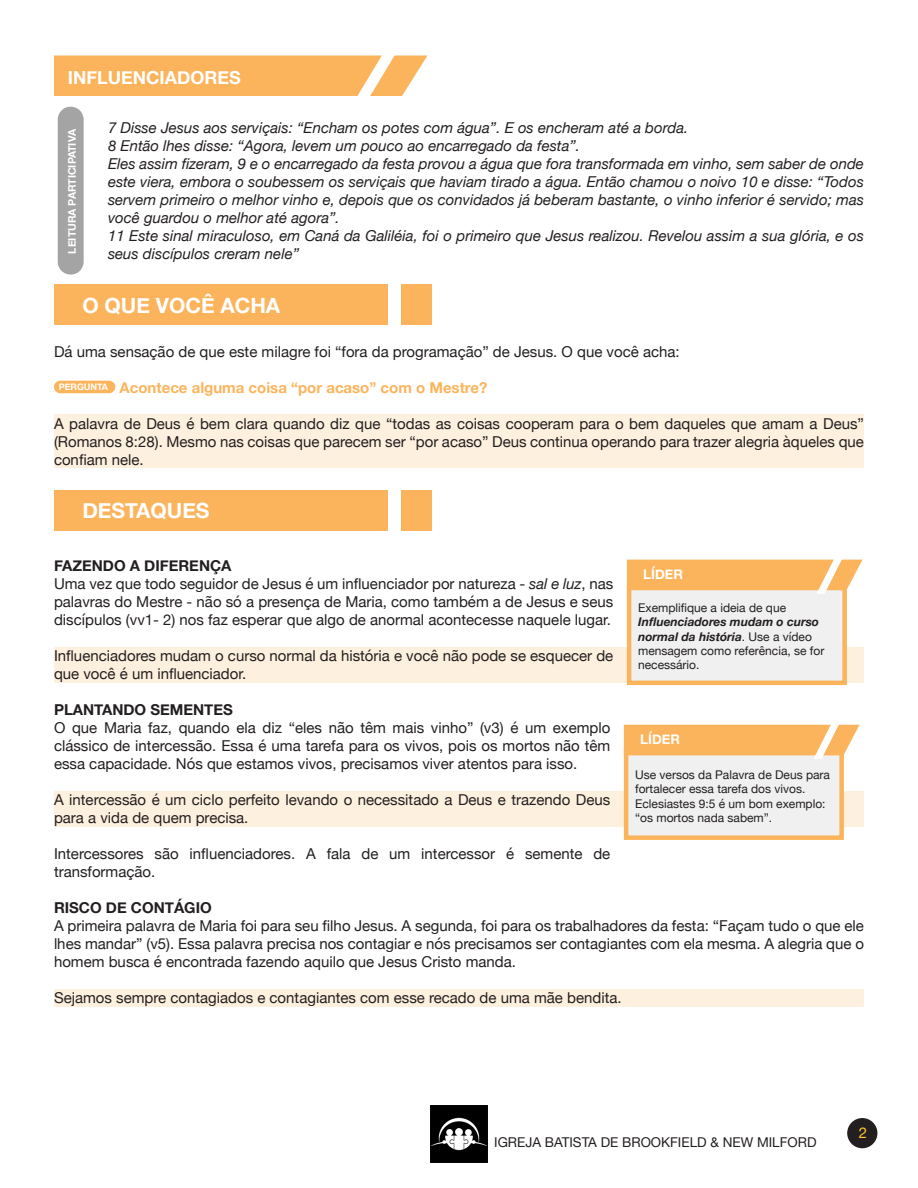
<style>
.page{position:relative;width:918px;height:1188px;background:#fff}
.page>*{position:absolute;margin:0;border:0;box-sizing:border-box;transform-origin:0 0}
.t1{font:700 21px "Helvetica Neue";color:#fff}
.t2{font:700 18px "Helvetica Neue";color:#fff}
.t3{font:15px/18px "Helvetica Neue";color:#231f20;text-align:justify}
.Bible_Reading{font:italic 15px/18px "Helvetica Neue";color:#231f20;text-align:justify}
.t4{font:700 15px "Helvetica Neue";color:#231f20}
.Topic{font:700 15px "Helvetica Neue";color:#fbb45c}
.t5{font:15px "Helvetica Neue";color:#fec434}
.t6{font:13.5px "Helvetica Neue";color:#231f20}
.t7{font:700 13.2px "Helvetica Neue";color:#fff}
.t8{font:12px/14.4px "Helvetica Neue";color:#231f20}
.t9{font:700 10.5px "Helvetica Neue";color:#fff}
.t10{font:700 9px "Helvetica Neue";color:#fff}
.s1{font-style:italic}
.s2{font-weight:700;font-style:italic}
</style>
<div class="page">
<div style="left:847px;top:1118px;width:30px;height:30px;background:#231f20;border-radius:50%"></div>
<img style="left:431px;top:1106px;width:56px;height:56px">
<div style="left:54px;top:414px;width:810px;height:54px;background:#fef0de"></div>
<div style="left:54px;top:647px;width:810px;height:36px;background:#fef0de"></div>
<div style="left:54px;top:791px;width:810px;height:36px;background:#fef0de"></div>
<div style="left:54px;top:989px;width:810px;height:18px;background:#fef0de"></div>
<div style="left:54px;top:285px;width:378px;height:40px;background:#fbb45c"></div>
<div style="left:388px;top:280px;width:12px;height:50px;background:#fff"></div>
<div style="left:54px;top:381px;width:61px;height:12px;background:#fbb45c;border-radius:6px"></div>
<div style="left:54px;top:490px;width:378px;height:41px;background:#fbb45c"></div>
<div style="left:388px;top:486px;width:12px;height:49px;background:#fff"></div>
<svg style="left:54px;top:55px;width:374px;height:41px;background:#fbba69"></svg>
<div style="left:626px;top:752px;width:216px;height:86px;background:#f0f0f0"></div>
<div style="left:624px;top:750px;width:220px;height:90px;border:4px solid #fbb45c"></div>
<svg style="left:624px;top:724px;width:236px;height:35px;background:#fac077"></svg>
<div style="left:58px;top:107px;width:26px;height:168px;background:#a4a4a5;border-radius:13px"></div>
<div style="left:629px;top:587px;width:216px;height:96px;background:#f0f0f0"></div>
<div style="left:627px;top:585px;width:220px;height:100px;border:4px solid #fbb45c"></div>
<svg style="left:627px;top:559px;width:236px;height:35px;background:#fac077"></svg>
<p class="t2" style="left:68px;top:64px;width:174px">INFLUENCIADORES</p>
<p class="Bible_Reading" style="left:108px;top:120px;width:582px">7 Disse Jesus aos serviçais: “Encham os potes com água”. E os encheram até a borda.</p>
<p class="Bible_Reading" style="left:108px;top:138px;width:474px">8 Então lhes disse: “Agora, levem um pouco ao encarregado da festa”.</p>
<p class="Bible_Reading" style="left:108px;top:156px;width:758px">Eles assim fizeram, 9 e o encarregado da festa provou a água que fora transformada em vinho, sem saber de onde este viera, embora o soubessem os serviçais que haviam tirado a água. Então chamou o noivo 10 e disse: “Todos servem primeiro o melhor vinho e, depois que os convidados já beberam bastante, o vinho inferior é servido; mas você guardou o melhor até agora”.</p>
<p class="Bible_Reading" style="left:108px;top:228px;width:758px">11 Este sinal miraculoso, em Caná da Galiléia, foi o primeiro que Jesus realizou. Revelou assim a sua glória, e os seus discípulos creram nele”</p>
<p class="t1" style="left:82px;top:289px;width:199px">O QUE VOCÊ ACHA</p>
<p class="t3" style="left:54px;top:343px;width:627px">Dá uma sensação de que este milagre foi “fora da programação” de Jesus. O que você acha:</p>
<p class="t10" style="left:59px;top:379px;width:51px">PERGUNTA</p>
<p class="Topic" style="left:120px;top:376px;width:369px">Acontece alguma coisa “por acaso” com o Mestre?</p>
<p class="t3" style="left:54px;top:415px;width:812px">A palavra de Deus é bem clara quando diz que “todas as coisas cooperam para o bem daqueles que amam a Deus” (Romanos 8:28). Mesmo nas coisas que parecem ser “por acaso” Deus continua operando para trazer alegria àqueles que confiam nele.</p>
<p class="t1" style="left:82px;top:494px;width:129px">DESTAQUES</p>
<p class="t9" style="left:64px;top:254px;width:126px;rotate:-90deg">LEITURA PARTICIPATIVA</p>
<p class="t4" style="left:54px;top:554px;width:179px">FAZENDO A DIFERENÇA</p>
<p class="t3" style="left:54px;top:576px;width:561px">Uma vez que todo seguidor de Jesus é um influenciador por natureza - <span class="s1">sal e luz</span>, nas palavras do Mestre - não só a presença de Maria, como também a de Jesus e seus discípulos (vv1- 2) nos faz esperar que algo de anormal acontecesse naquele lugar.</p>
<p class="t3" style="left:54px;top:648px;width:561px">Influenciadores mudam o curso normal da história e você não pode se esquecer de que você é um influenciador.</p>
<p class="t4" style="left:54px;top:698px;width:180px">PLANTANDO SEMENTES</p>
<p class="t3" style="left:54px;top:720px;width:558px">O que Maria faz, quando ela diz “eles não têm mais vinho” (v3) é um exemplo clássico de intercessão. Essa é uma tarefa para os vivos, pois os mortos não têm essa capacidade. Nós que estamos vivos, precisamos viver atentos para isso.</p>
<p class="t3" style="left:54px;top:792px;width:558px">A intercessão é um ciclo perfeito levando o necessitado a Deus e trazendo Deus para a vida de quem precisa.</p>
<p class="t3" style="left:54px;top:846px;width:558px">Intercessores são influenciadores. A fala de um intercessor é semente de transformação.</p>
<p class="t4" style="left:54px;top:896px;width:159px">RISCO DE CONTÁGIO</p>
<p class="t3" style="left:54px;top:918px;width:812px">A primeira palavra de Maria foi para seu filho Jesus. A segunda, foi para os trabalhadores da festa: “Façam tudo o que ele lhes mandar” (v5). Essa palavra precisa nos contagiar e nós precisamos ser contagiantes com ela mesma. A alegria que o homem busca é encontrada fazendo aquilo que Jesus Cristo manda.</p>
<p class="t3" style="left:54px;top:990px;width:569px">Sejamos sempre contagiados e contagiantes com esse recado de uma mãe bendita.</p>
<p class="t7" style="left:643px;top:564px;width:41px">LÍDER</p>
<p class="t8" style="left:638px;top:601px;width:188px">Exemplifique a ideia de que<br><span class="s2">Influenciadores mudam o curso normal da história</span>. Use a vídeo mensagem como referência, se for necessário.</p>
<p class="t7" style="left:640px;top:729px;width:41px">LÍDER</p>
<p class="t8" style="left:635px;top:768px;width:196px">Use versos da Palavra de Deus para fortalecer essa tarefa dos vivos.<br>Eclesiastes 9:5 é um bom exemplo: “os mortos nada sabem”.</p>
<p class="t6" style="left:494px;top:1132px;width:324px">IGREJA BATISTA DE BROOKFIELD &amp; NEW MILFORD</p>
<p class="t5" style="left:859px;top:1122px;width:10px">2</p>
</div>
